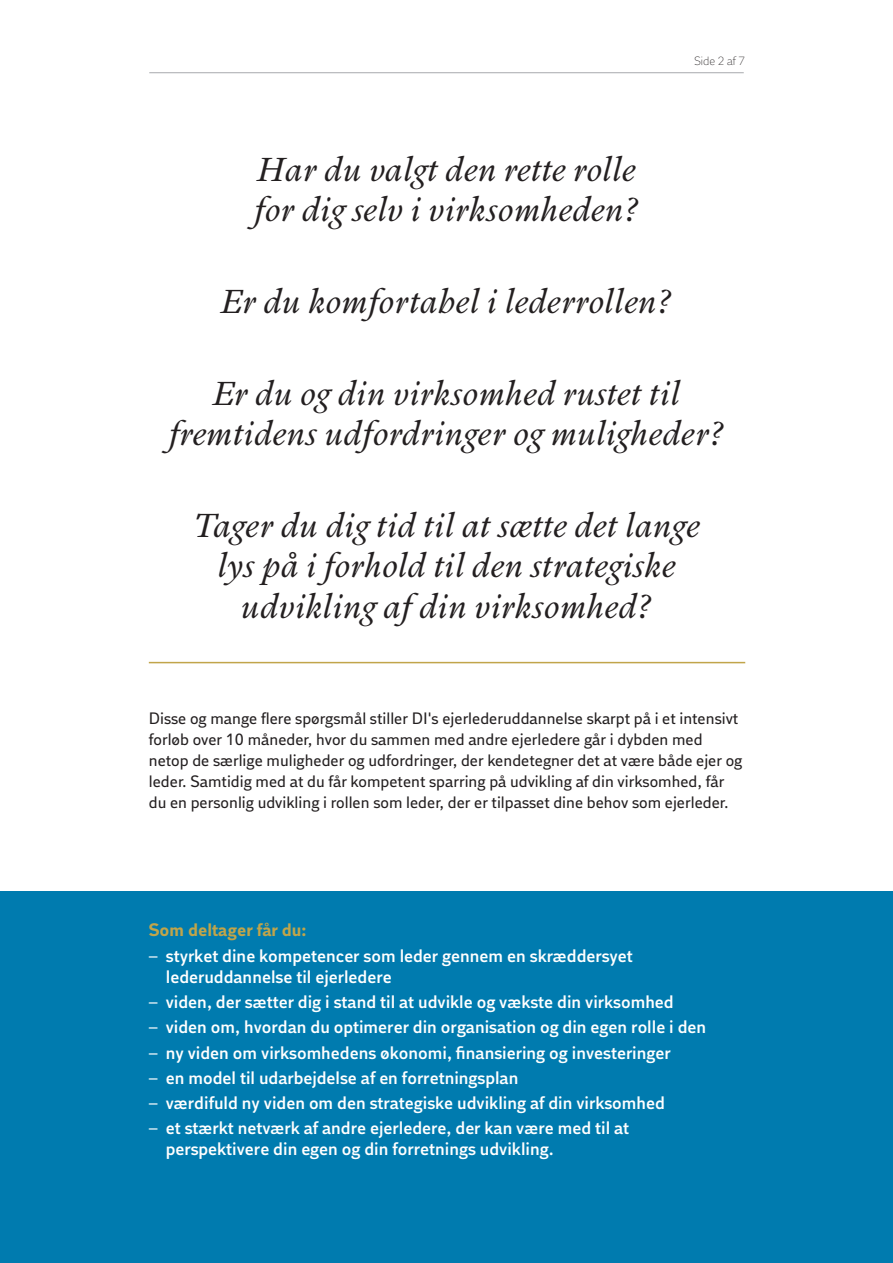
<style>
.page{position:relative;width:893px;height:1263px;background:#fff}
.page>*{position:absolute;margin:0;border:0;box-sizing:border-box;transform-origin:0 0}
.spørgsmål{font:italic 33px/40.5px "DI Serif";color:#231f20;text-align:center}
.t1{font:600 18px/21px "DI Sans";color:#fff}
.fakta_rubrik{font:700 18px "DI Sans";color:#c1a54a}
.broed{font:16.5px/21px "DI Sans";color:#231f20}
.t2{font:300 12px "DI Sans";color:#231f20}
.s1{font-family:"DI Serif";font-weight:400}
</style>
<div class="page">
<hr style="left:149px;top:72px;width:595px;height:1px;background:#a8a9ad">
<div style="left:0;top:892px;width:893px;height:371px;background:#007baf"></div>
<hr style="left:149px;top:662px;width:596px;height:1px;background:#c1a54a">
<p class="t2" style="left:694px;top:54px;width:52px">Side 2 af 7</p>
<p class="spørgsmål" style="left:254px;top:149px;width:386px;text-align:left">Har du valgt den rette rolle for dig selv i virksomheden?</p>
<p class="spørgsmål" style="left:221px;top:281px;width:453px">Er du komfortabel i lederrollen?</p>
<p class="spørgsmål" style="left:169px;top:372px;width:557px">Er du og din virksomhed rustet til fremtidens udfordringer og muligheder?</p>
<p class="spørgsmål" style="left:193px;top:504px;width:508px">Tager du dig tid til at sætte det lange lys på i forhold til den strategiske udvikling af din virksomhed?</p>
<p class="broed" style="left:149px;top:709px;width:595px">Disse og mange flere spørgsmål stiller DI's ejerlederuddannelse skarpt på i et intensivt forløb over 10 måneder, hvor du sammen med andre ejerledere går i dybden med netop de særlige muligheder og udfordringer, der kendetegner det at være både ejer og leder. Samtidig med at du får kompetent sparring på udvikling af din virksomhed, får du en personlig udvikling i rollen som leder, der er tilpasset dine behov som ejerleder.</p>
<p class="fakta_rubrik" style="left:149px;top:919px;width:159px">Som deltager får du:</p>
<p class="t1" style="left:166px;top:945px;width:469px;text-indent:-17px"><span class="s1">–</span> styrket dine kompetencer som leder gennem en skræddersyet lederuddannelse til ejerledere</p>
<p class="t1" style="left:149px;top:991px;width:526px"><span class="s1">–</span> viden, der sætter dig i stand til at udvikle og vækste din virksomhed</p>
<p class="t1" style="left:149px;top:1017px;width:559px"><span class="s1">–</span> viden om, hvordan du optimerer din organisation og din egen rolle i den</p>
<p class="t1" style="left:149px;top:1042px;width:523px"><span class="s1">–</span> ny viden om virksomhedens økonomi, finansiering og investeringer</p>
<p class="t1" style="left:149px;top:1067px;width:371px"><span class="s1">–</span> en model til udarbejdelse af en forretningsplan</p>
<p class="t1" style="left:149px;top:1092px;width:518px"><span class="s1">–</span> værdifuld ny viden om den strategiske udvikling af din virksomhed</p>
<p class="t1" style="left:166px;top:1118px;width:465px;text-indent:-17px"><span class="s1">–</span> et stærkt netværk af andre ejerledere, der kan være med til at perspektivere din egen og din forretnings udvikling.</p>
</div>
